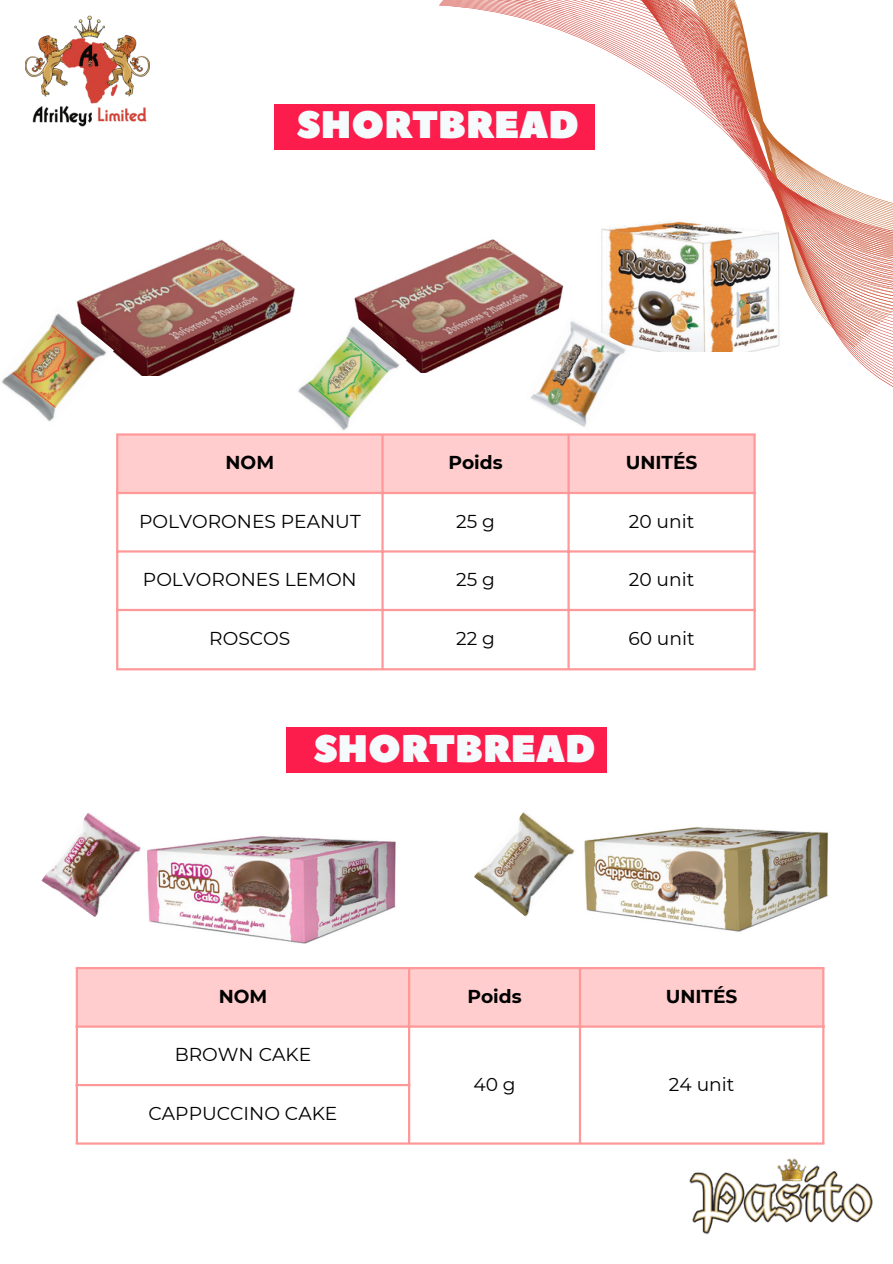
<style>
.page{position:relative;width:893px;height:1264px;background:#fff}
.page>*{position:absolute;margin:0;border:0;box-sizing:border-box;transform-origin:0 0}
.t1{font:38.25px "Peace Sans";color:#f5fafc}
.t2{font:18.6px "Montserrat";color:#000}
.t3{font:700 18.6px "Montserrat";color:#000}
</style>
<div class="page">
<img style="left:689px;top:1158px;width:184px;height:77px">
<img style="left:76px;top:239px;width:219px;height:136px">
<img style="left:2px;top:305px;width:112px;height:117px">
<img style="left:354px;top:267px;width:73px;height:105px">
<img style="left:294px;top:317px;width:112px;height:114px">
<img style="left:530px;top:394px;width:67px;height:33px">
<div style="left:118px;top:435px;width:635px;height:57px;background:#ffcdcd"></div>
<hr style="left:116px;top:435px;width:2px;height:233px;background:#f99">
<hr style="left:381px;top:435px;width:2px;height:233px;background:#f99">
<hr style="left:567px;top:435px;width:2px;height:233px;background:#f99">
<hr style="left:753px;top:435px;width:2px;height:233px;background:#f99">
<hr style="left:116px;top:433px;width:639px;height:2px;background:#f99">
<hr style="left:116px;top:492px;width:639px;height:2px;background:#f99">
<hr style="left:116px;top:550px;width:639px;height:2px;background:#f99">
<hr style="left:116px;top:609px;width:639px;height:2px;background:#f99">
<hr style="left:116px;top:668px;width:639px;height:2px;background:#f99">
<div style="left:274px;top:104px;width:320px;height:45px;background:#fd1d4c"></div>
<img style="left:147px;top:836px;width:249px;height:108px">
<div style="left:286px;top:727px;width:320px;height:46px;background:#fd1d4c"></div>
<img style="left:584px;top:827px;width:244px;height:105px">
<img style="left:474px;top:812px;width:101px;height:105px">
<img style="left:41px;top:812px;width:100px;height:105px">
<div style="left:78px;top:969px;width:744px;height:56px;background:#ffcdcd"></div>
<hr style="left:76px;top:969px;width:2px;height:173px;background:#f99">
<hr style="left:408px;top:969px;width:2px;height:173px;background:#f99">
<hr style="left:579px;top:969px;width:2px;height:173px;background:#f99">
<hr style="left:822px;top:969px;width:2px;height:173px;background:#f99">
<hr style="left:76px;top:967px;width:748px;height:2px;background:#f99">
<hr style="left:76px;top:1025px;width:748px;height:2px;background:#f99">
<hr style="left:76px;top:1083px;width:334px;height:3px;background:#f99">
<hr style="left:76px;top:1142px;width:748px;height:2px;background:#f99">
<img style="left:25px;top:15px;width:125px;height:112px">
<svg style="left:427px;top:0;width:465px;height:394px"></svg>
<p class="t1" style="left:297px;top:100px;width:284px">SHORTBREAD</p>
<p class="t3" style="left:225px;top:451px;width:50px">NOM</p>
<p class="t3" style="left:448px;top:451px;width:56px">Poids</p>
<p class="t3" style="left:625px;top:451px;width:73px">UNITÉS</p>
<p class="t2" style="left:139px;top:510px;width:223px">POLVORONES PEANUT</p>
<p class="t2" style="left:456px;top:510px;width:40px">25 g</p>
<p class="t2" style="left:628px;top:510px;width:67px">20 unit</p>
<p class="t2" style="left:143px;top:568px;width:215px">POLVORONES LEMON</p>
<p class="t2" style="left:456px;top:568px;width:40px">25 g</p>
<p class="t2" style="left:628px;top:568px;width:67px">20 unit</p>
<p class="t2" style="left:209px;top:627px;width:83px">ROSCOS</p>
<p class="t2" style="left:456px;top:627px;width:40px">22 g</p>
<p class="t2" style="left:628px;top:627px;width:68px">60 unit</p>
<p class="t1" style="left:313px;top:723px;width:284px">SHORTBREAD</p>
<p class="t3" style="left:219px;top:984px;width:50px">NOM</p>
<p class="t3" style="left:467px;top:984px;width:56px">Poids</p>
<p class="t3" style="left:665px;top:984px;width:73px">UNITÉS</p>
<p class="t2" style="left:175px;top:1043px;width:138px">BROWN CAKE</p>
<p class="t2" style="left:148px;top:1101px;width:190px">CAPPUCCINO CAKE</p>
<p class="t2" style="left:473px;top:1072px;width:44px">40 g</p>
<p class="t2" style="left:668px;top:1072px;width:67px">24 unit</p>
</div>
